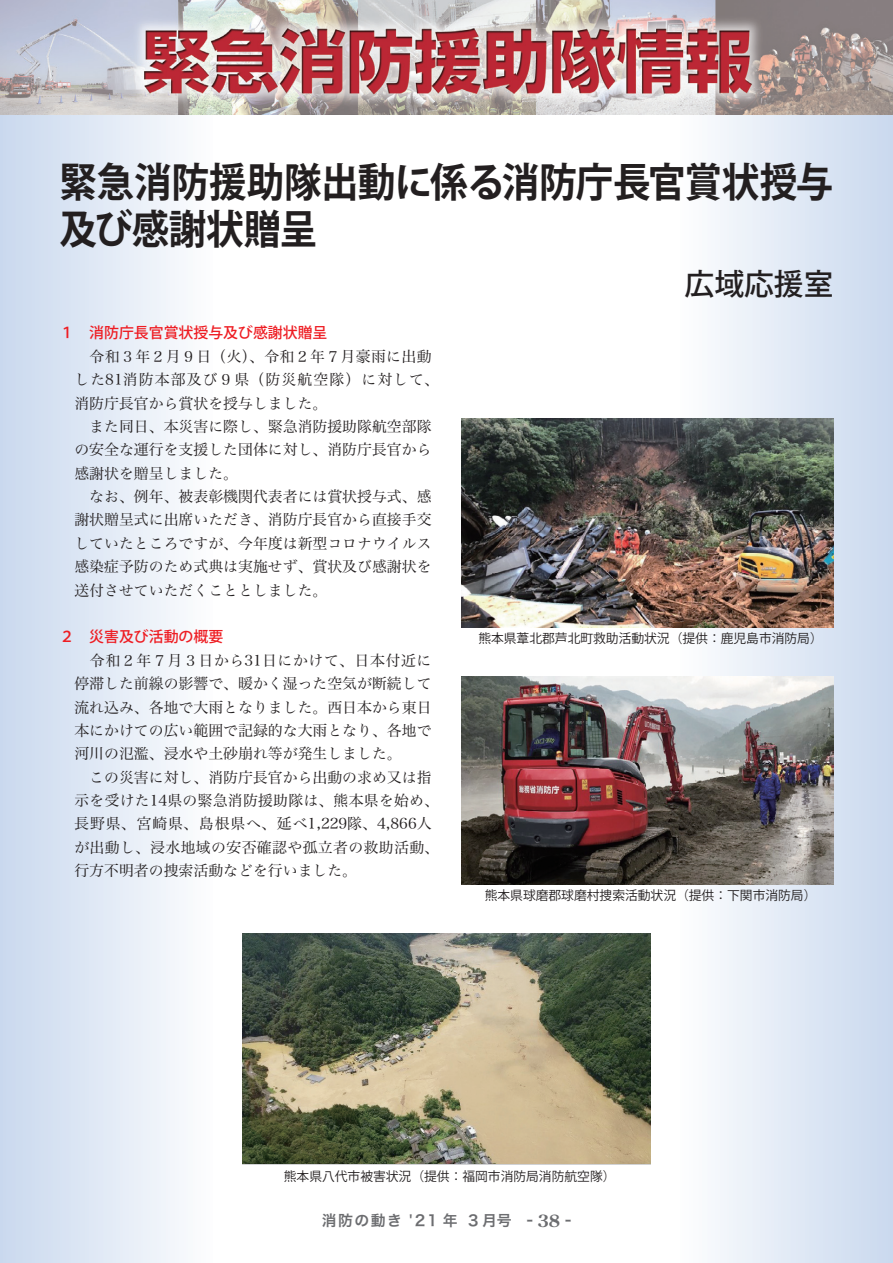
<style>
.page{position:relative;width:893px;height:1263px;background:#fff}
.page>*{position:absolute;margin:0;border:0;box-sizing:border-box;transform-origin:0 0}
.t1{font:700 40.35px/46.8px "Koz Go Pr 6 N";letter-spacing:-.01em;color:#231f20;scale:.93 1}
.t2{font:500 29.7px "Koz Go Pr 6 N";color:#231f20}
.t3{font:14.85px/23.4px "Hira Min Pro N W3";color:#231f20}
.t4{font:500 14.85px "Koz Go Pro";color:#ee1d23}
.t5{font:14.85px "Hira Kaku Pro W6";letter-spacing:.1em;color:#6c6d70}
.t6{font:12.75px "Koz Go Pro";color:#231f20}
.s1{font-family:"Century Old Style Std";font-weight:700;font-size:16.95px}
</style>
<div class="page">
<div style="left:0;top:115px;width:213px;height:1148px;background:linear-gradient(to right,#c9d8ee,#fcfdfe)"></div>
<div style="left:680px;top:115px;width:213px;height:1148px;background:linear-gradient(to right,#fcfdfd,#c9d8ee)"></div>
<img style="left:242px;top:933px;width:409px;height:230px">
<img style="left:461px;top:419px;width:372px;height:208px">
<img style="left:461px;top:676px;width:372px;height:208px">
<img style="left:0;top:0;width:893px;height:115px">
<h1 class="t1" style="left:60px;top:160px;width:834px">緊急消防援助隊出動に係る消防庁長官賞状授与及び感謝状贈呈</h1>
<h2 class="t2" style="left:685px;top:268px;width:150px">広域応援室</h2>
<p class="t4" style="left:60px;top:323px;width:269px">１　消防庁長官賞状授与及び感謝状贈呈</p>
<p class="t3" style="left:74px;top:343px;width:366px">　令和３年２月９日（火）、令和２年７月豪雨に出動した81消防本部及び９県（防災航空隊）に対して、消防庁長官から賞状を授与しました。<br>　また同日、本災害に際し、緊急消防援助隊航空部隊の安全な運行を支援した団体に対し、消防庁長官から感謝状を贈呈しました。<br>　なお、例年、被表彰機関代表者には賞状授与式、感謝状贈呈式に出席いただき、消防庁長官から直接手交していたところですが、今年度は新型コロナウイルス感染症予防のため式典は実施せず、賞状及び感謝状を送付させていただくこととしました。</p>
<p class="t4" style="left:60px;top:627px;width:165px">２　災害及び活動の概要</p>
<p class="t3" style="left:74px;top:647px;width:366px">　令和２年７月３日から31日にかけて、日本付近に停滞した前線の影響で、暖かく湿った空気が断続して流れ込み、各地で大雨となりました。西日本から東日本にかけての広い範囲で記録的な大雨となり、各地で河川の氾濫、浸水や土砂崩れ等が発生しました。<br>　この災害に対し、消防庁長官から出動の求め又は指示を受けた14県の緊急消防援助隊は、熊本県を始め、長野県、宮崎県、島根県へ、延べ1,229隊、4,866人が出動し、浸水地域の安否確認や孤立者の救助活動、行方不明者の捜索活動などを行いました。</p>
<p class="t6" style="left:478px;top:630px;width:346px">熊本県葦北郡芦北町救助活動状況（提供：鹿児島市消防局）</p>
<p class="t6" style="left:485px;top:887px;width:333px">熊本県球磨郡球磨村捜索活動状況（提供：下関市消防局）</p>
<p class="t6" style="left:284px;top:1168px;width:333px">熊本県八代市被害状況（提供：福岡市消防局消防航空隊）</p>
<p class="t5" style="left:322px;top:1207px;width:251px">消防の動き '21 年 ３月号 - <span class="s1">38</span> -</p>
</div>
